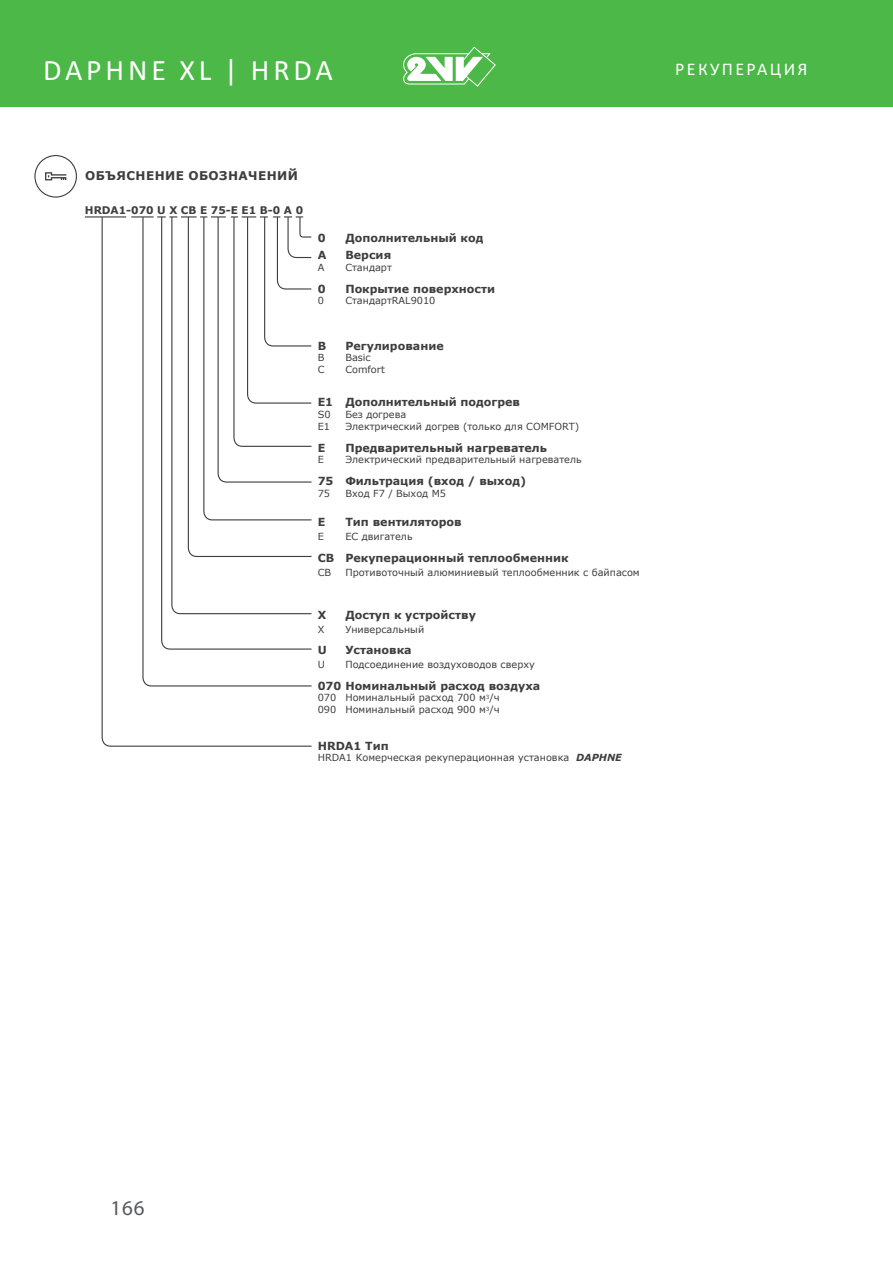
<style>
.page{position:relative;width:893px;height:1263px;background:#fff}
.page>*{position:absolute;margin:0;border:0;box-sizing:border-box;transform-origin:0 0}
.t1{font:30px "Calibri";letter-spacing:.13em;color:#fff}
.t2{font:21px "Myriad Pro";color:#57585a}
.t3{font:18px "Calibri";letter-spacing:.13em;color:#fff}
.Titulek_TM{font:700 12px "Verdana";letter-spacing:.035em;color:#3e3e3f}
.t4{font:700 11.1px "Verdana";color:#3e3e3f}
.t5{font:700 10.5px "Verdana";color:#3e3e3f}
.t6{font:9.75px "Verdana";color:#3e3e3f}
.s1{font-weight:700;font-style:italic}
</style>
<div class="page">
<div style="left:0;top:0;width:893px;height:107px;background:#4cb848"></div>
<svg style="left:403px;top:46px;width:93px;height:41px"></svg>
<hr style="left:85px;top:216px;width:41px;height:1px;background:#3e3e3f">
<svg style="left:101px;top:216px;width:211px;height:531px"></svg>
<svg style="left:131px;top:216px;width:181px;height:342px"></svg>
<svg style="left:34px;top:155px;width:43px;height:43px"></svg>
<h1 class="t1" style="left:43px;top:49px;width:291px">DAPHNE XL | HRDA</h1>
<h3 class="t3" style="left:675px;top:57px;width:134px">РЕКУПЕРАЦИЯ</h3>
<p class="Titulek_TM" style="left:85px;top:167px;width:214px">ОБЪЯСНЕНИЕ ОБОЗНАЧЕНИЙ</p>
<p class="t5" style="left:85px;top:203px;width:220px">HRDA1-070 U X CB E 75-E E1 B-0 A 0</p>
<p class="t4" style="left:318px;top:230px;width:9px">0</p>
<p class="t4" style="left:345px;top:230px;width:140px">Дополнительный код</p>
<p class="t4" style="left:318px;top:247px;width:10px">A</p>
<p class="t4" style="left:345px;top:247px;width:47px">Версия</p>
<p class="t6" style="left:318px;top:260px;width:8px">A</p>
<p class="t6" style="left:345px;top:260px;width:48px">Стандарт</p>
<p class="t4" style="left:318px;top:281px;width:9px">0</p>
<p class="t4" style="left:345px;top:281px;width:151px">Покрытие поверхности</p>
<p class="t6" style="left:318px;top:294px;width:8px">0</p>
<p class="t6" style="left:345px;top:294px;width:92px">СтандартRAL9010</p>
<p class="t4" style="left:318px;top:338px;width:10px">B</p>
<p class="t4" style="left:345px;top:338px;width:100px">Регулирование</p>
<p class="t6" style="left:318px;top:351px;width:8px">B</p>
<p class="t6" style="left:345px;top:351px;width:27px">Basic</p>
<p class="t6" style="left:318px;top:363px;width:8px">C</p>
<p class="t6" style="left:345px;top:363px;width:41px">Comfort</p>
<p class="t4" style="left:318px;top:394px;width:204px">E1 Дополнительный подогрев</p>
<p class="t6" style="left:318px;top:408px;width:14px">S0</p>
<p class="t6" style="left:345px;top:408px;width:63px">Без догрева</p>
<p class="t6" style="left:318px;top:419px;width:14px">E1</p>
<p class="t6" style="left:345px;top:419px;width:235px">Электрический догрев (только для COMFORT)</p>
<p class="t4" style="left:318px;top:440px;width:9px">E</p>
<p class="t4" style="left:345px;top:440px;width:203px">Предварительный нагреватель</p>
<p class="t6" style="left:318px;top:453px;width:8px">E</p>
<p class="t6" style="left:345px;top:453px;width:238px">Электрический предварительный нагреватель</p>
<p class="t4" style="left:318px;top:473px;width:210px">75 Фильтрация (вход / выход)</p>
<p class="t6" style="left:318px;top:487px;width:14px">75</p>
<p class="t6" style="left:345px;top:487px;width:102px">Вход F7 / Выход M5</p>
<p class="t4" style="left:318px;top:514px;width:9px">E</p>
<p class="t4" style="left:345px;top:514px;width:118px">Тип вентиляторов</p>
<p class="t6" style="left:318px;top:530px;width:8px">E</p>
<p class="t6" style="left:345px;top:530px;width:69px">EC двигатель</p>
<p class="t4" style="left:318px;top:550px;width:252px">CB Рекуперационный теплообменник</p>
<p class="t6" style="left:318px;top:565px;width:15px">CB</p>
<p class="t6" style="left:345px;top:565px;width:296px">Противоточный алюминиевый теплообменник с байпасом</p>
<p class="t4" style="left:318px;top:607px;width:10px">X</p>
<p class="t4" style="left:345px;top:607px;width:132px">Доступ к устройству</p>
<p class="t6" style="left:318px;top:622px;width:8px">X</p>
<p class="t6" style="left:345px;top:622px;width:80px">Универсальный</p>
<p class="t4" style="left:318px;top:643px;width:11px">U</p>
<p class="t4" style="left:345px;top:643px;width:68px">Установка</p>
<p class="t6" style="left:318px;top:658px;width:9px">U</p>
<p class="t6" style="left:345px;top:658px;width:191px">Подсоединение воздуховодов сверху</p>
<p class="t4" style="left:318px;top:678px;width:224px">070 Номинальный расход воздуха</p>
<p class="t6" style="left:318px;top:691px;width:184px">070 Номинальный расход 700 м<sup>3</sup>/ч</p>
<p class="t6" style="left:318px;top:703px;width:184px">090 Номинальный расход 900 м<sup>3</sup>/ч</p>
<p class="t4" style="left:318px;top:738px;width:73px">HRDA1 Тип</p>
<p class="t6" style="left:318px;top:751px;width:306px">HRDA1 Комерческая рекуперационная установка <span class="s1">DAPHNE</span></p>
<h2 class="t2" style="left:111px;top:1195px;width:35px">166</h2>
</div>
